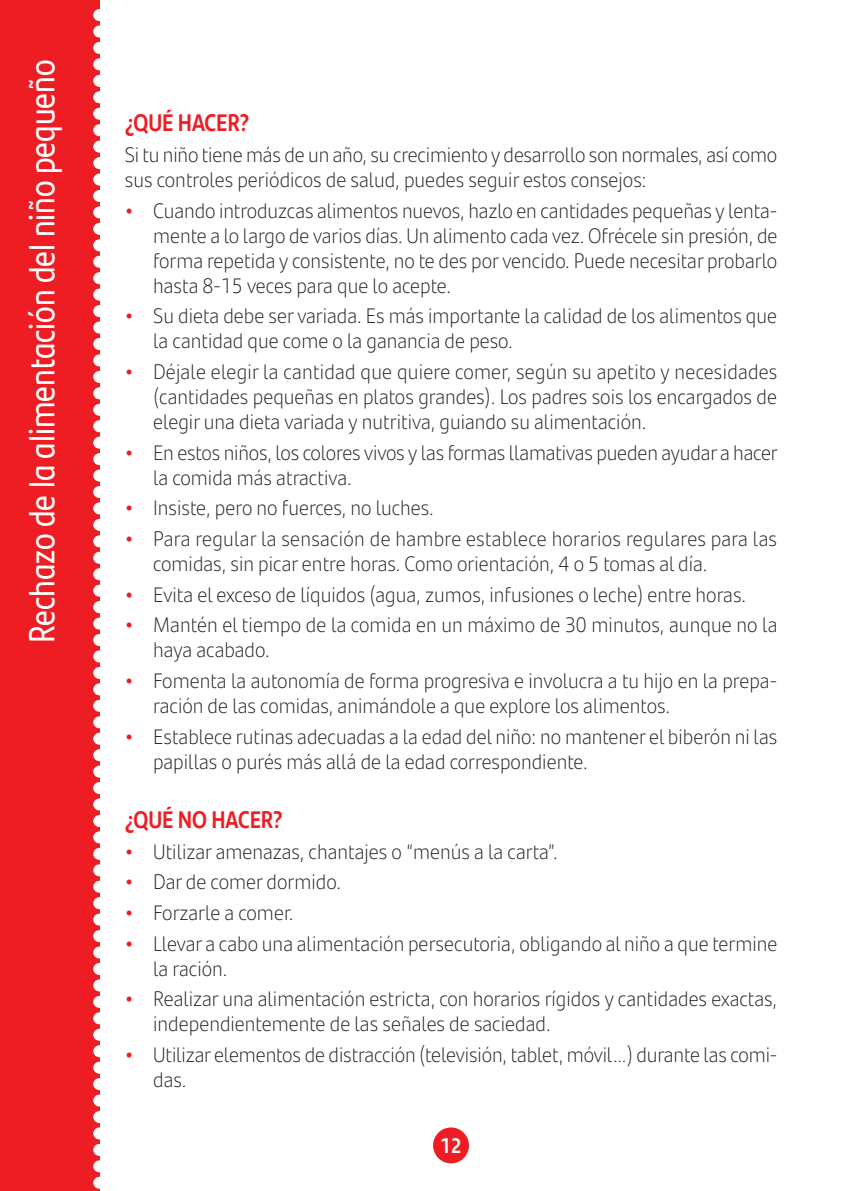
<style>
.page{position:relative;width:851px;height:1191px;background:#fff}
.page>*{position:absolute;margin:0;border:0;box-sizing:border-box;transform-origin:0 0}
.t1{font:36px "Santander Headline";color:#fff;scale:.9 1}
.t2{font:700 24px "Santander Headline";color:#ee1d23;scale:.9 1}
.t3{font:300 21px/25px "Santander Text";color:#231f20;scale:.95 1}
.t4{font:700 21px "Santander Headline";color:#fff;scale:.9 1}
.s1{font-weight:700;color:#ee1d23}
</style>
<div class="page">
<div style="left:0;top:0;width:99px;height:1191px;background:#ee1d23"></div>
<div style="left:93px;top:9px;width:12px;height:12px;background:#fff;border-radius:50%"></div>
<div style="left:93px;top:26px;width:12px;height:11px;background:#fff;border-radius:50%"></div>
<div style="left:93px;top:42px;width:12px;height:12px;background:#fff;border-radius:50%"></div>
<div style="left:93px;top:58px;width:12px;height:12px;background:#fff;border-radius:50%"></div>
<div style="left:93px;top:75px;width:12px;height:12px;background:#fff;border-radius:50%"></div>
<div style="left:93px;top:91px;width:12px;height:12px;background:#fff;border-radius:50%"></div>
<div style="left:93px;top:108px;width:12px;height:12px;background:#fff;border-radius:50%"></div>
<div style="left:93px;top:124px;width:12px;height:12px;background:#fff;border-radius:50%"></div>
<div style="left:93px;top:141px;width:12px;height:12px;background:#fff;border-radius:50%"></div>
<div style="left:93px;top:157px;width:12px;height:12px;background:#fff;border-radius:50%"></div>
<div style="left:93px;top:173px;width:12px;height:12px;background:#fff;border-radius:50%"></div>
<div style="left:93px;top:190px;width:12px;height:12px;background:#fff;border-radius:50%"></div>
<div style="left:93px;top:206px;width:12px;height:12px;background:#fff;border-radius:50%"></div>
<div style="left:93px;top:223px;width:12px;height:12px;background:#fff;border-radius:50%"></div>
<div style="left:93px;top:239px;width:12px;height:12px;background:#fff;border-radius:50%"></div>
<div style="left:93px;top:256px;width:12px;height:12px;background:#fff;border-radius:50%"></div>
<div style="left:93px;top:272px;width:12px;height:12px;background:#fff;border-radius:50%"></div>
<div style="left:93px;top:289px;width:12px;height:12px;background:#fff;border-radius:50%"></div>
<div style="left:93px;top:305px;width:12px;height:12px;background:#fff;border-radius:50%"></div>
<div style="left:93px;top:321px;width:12px;height:12px;background:#fff;border-radius:50%"></div>
<div style="left:93px;top:338px;width:12px;height:12px;background:#fff;border-radius:50%"></div>
<div style="left:93px;top:354px;width:12px;height:12px;background:#fff;border-radius:50%"></div>
<div style="left:93px;top:371px;width:12px;height:12px;background:#fff;border-radius:50%"></div>
<div style="left:93px;top:387px;width:12px;height:12px;background:#fff;border-radius:50%"></div>
<div style="left:93px;top:404px;width:12px;height:12px;background:#fff;border-radius:50%"></div>
<div style="left:93px;top:420px;width:12px;height:12px;background:#fff;border-radius:50%"></div>
<div style="left:93px;top:437px;width:12px;height:11px;background:#fff;border-radius:50%"></div>
<div style="left:93px;top:453px;width:12px;height:12px;background:#fff;border-radius:50%"></div>
<div style="left:93px;top:469px;width:12px;height:12px;background:#fff;border-radius:50%"></div>
<div style="left:93px;top:486px;width:12px;height:12px;background:#fff;border-radius:50%"></div>
<div style="left:93px;top:502px;width:12px;height:12px;background:#fff;border-radius:50%"></div>
<div style="left:93px;top:519px;width:12px;height:12px;background:#fff;border-radius:50%"></div>
<div style="left:93px;top:535px;width:12px;height:12px;background:#fff;border-radius:50%"></div>
<div style="left:93px;top:552px;width:12px;height:12px;background:#fff;border-radius:50%"></div>
<div style="left:93px;top:568px;width:12px;height:12px;background:#fff;border-radius:50%"></div>
<div style="left:93px;top:585px;width:12px;height:11px;background:#fff;border-radius:50%"></div>
<div style="left:93px;top:601px;width:12px;height:12px;background:#fff;border-radius:50%"></div>
<div style="left:93px;top:617px;width:12px;height:12px;background:#fff;border-radius:50%"></div>
<div style="left:93px;top:634px;width:12px;height:12px;background:#fff;border-radius:50%"></div>
<div style="left:93px;top:650px;width:12px;height:12px;background:#fff;border-radius:50%"></div>
<div style="left:93px;top:667px;width:12px;height:12px;background:#fff;border-radius:50%"></div>
<div style="left:93px;top:683px;width:12px;height:12px;background:#fff;border-radius:50%"></div>
<div style="left:93px;top:700px;width:12px;height:12px;background:#fff;border-radius:50%"></div>
<div style="left:93px;top:716px;width:12px;height:12px;background:#fff;border-radius:50%"></div>
<div style="left:93px;top:732px;width:12px;height:12px;background:#fff;border-radius:50%"></div>
<div style="left:93px;top:749px;width:12px;height:12px;background:#fff;border-radius:50%"></div>
<div style="left:93px;top:765px;width:12px;height:12px;background:#fff;border-radius:50%"></div>
<div style="left:93px;top:782px;width:12px;height:12px;background:#fff;border-radius:50%"></div>
<div style="left:93px;top:798px;width:12px;height:12px;background:#fff;border-radius:50%"></div>
<div style="left:93px;top:815px;width:12px;height:12px;background:#fff;border-radius:50%"></div>
<div style="left:93px;top:831px;width:12px;height:12px;background:#fff;border-radius:50%"></div>
<div style="left:93px;top:848px;width:12px;height:12px;background:#fff;border-radius:50%"></div>
<div style="left:93px;top:864px;width:12px;height:12px;background:#fff;border-radius:50%"></div>
<div style="left:93px;top:880px;width:12px;height:12px;background:#fff;border-radius:50%"></div>
<div style="left:93px;top:897px;width:12px;height:12px;background:#fff;border-radius:50%"></div>
<div style="left:93px;top:913px;width:12px;height:12px;background:#fff;border-radius:50%"></div>
<div style="left:93px;top:930px;width:12px;height:12px;background:#fff;border-radius:50%"></div>
<div style="left:93px;top:946px;width:12px;height:12px;background:#fff;border-radius:50%"></div>
<div style="left:93px;top:963px;width:12px;height:12px;background:#fff;border-radius:50%"></div>
<div style="left:93px;top:979px;width:12px;height:12px;background:#fff;border-radius:50%"></div>
<div style="left:93px;top:996px;width:12px;height:11px;background:#fff;border-radius:50%"></div>
<div style="left:93px;top:1012px;width:12px;height:12px;background:#fff;border-radius:50%"></div>
<div style="left:93px;top:1028px;width:12px;height:12px;background:#fff;border-radius:50%"></div>
<div style="left:93px;top:1045px;width:12px;height:12px;background:#fff;border-radius:50%"></div>
<div style="left:93px;top:1061px;width:12px;height:12px;background:#fff;border-radius:50%"></div>
<div style="left:93px;top:1078px;width:12px;height:12px;background:#fff;border-radius:50%"></div>
<div style="left:93px;top:1094px;width:12px;height:12px;background:#fff;border-radius:50%"></div>
<div style="left:93px;top:1111px;width:12px;height:12px;background:#fff;border-radius:50%"></div>
<div style="left:93px;top:1127px;width:12px;height:12px;background:#fff;border-radius:50%"></div>
<div style="left:93px;top:1143px;width:12px;height:12px;background:#fff;border-radius:50%"></div>
<div style="left:93px;top:1160px;width:12px;height:12px;background:#fff;border-radius:50%"></div>
<div style="left:93px;top:1176px;width:12px;height:12px;background:#fff;border-radius:50%"></div>
<div style="left:433px;top:1127px;width:36px;height:36px;background:#ee1d23;border-radius:50%"></div>
<h1 class="t1" style="left:15px;top:643px;width:649px;rotate:-90deg">Rechazo de la alimentación del niño pequeño</h1>
<p class="t2" style="left:125px;top:104px;width:140px">¿QUÉ HACER?</p>
<p class="t3" style="left:125px;top:141px;width:688px">Si tu niño tiene más de un año, su crecimiento y desarrollo son normales, así como sus controles periódicos de salud, puedes seguir estos consejos:</p>
<p class="t3" style="left:153px;top:197px;width:658px;text-align:justify;text-indent:-28px"><span class="s1">•</span> Cuando introduzcas alimentos nuevos, hazlo en cantidades pequeñas y lenta&shy;mente a lo largo de varios días. Un alimento cada vez. Ofrécele sin presión, de forma repetida y consistente, no te des por vencido. Puede necesitar probarlo hasta 8-15 veces para que lo acepte.</p>
<p class="t3" style="left:153px;top:303px;width:658px;text-indent:-28px"><span class="s1">•</span> Su dieta debe ser variada. Es más importante la calidad de los alimentos que la cantidad que come o la ganancia de peso.</p>
<p class="t3" style="left:153px;top:358px;width:658px;text-align:justify;text-indent:-28px"><span class="s1">•</span> Déjale elegir la cantidad que quiere comer, según su apetito y necesidades (cantidades pequeñas en platos grandes). Los padres sois los encargados de elegir una dieta variada y nutritiva, guiando su alimentación.</p>
<p class="t3" style="left:153px;top:439px;width:659px;text-indent:-28px"><span class="s1">•</span> En estos niños, los colores vivos y las formas llamativas pueden ayudar a hacer la comida más atractiva.</p>
<p class="t3" style="left:125px;top:494px;width:327px"><span class="s1">•</span> Insiste, pero no fuerces, no luches.</p>
<p class="t3" style="left:153px;top:525px;width:658px;text-indent:-28px"><span class="s1">•</span> Para regular la sensación de hambre establece horarios regulares para las comidas, sin picar entre horas. Como orientación, 4 o 5 tomas al día.</p>
<p class="t3" style="left:125px;top:581px;width:655px"><span class="s1">•</span> Evita el exceso de líquidos (agua, zumos, infusiones o leche) entre horas.</p>
<p class="t3" style="left:153px;top:611px;width:658px;text-indent:-28px"><span class="s1">•</span> Mantén el tiempo de la comida en un máximo de 30 minutos, aunque no la haya acabado.</p>
<p class="t3" style="left:153px;top:667px;width:658px;text-indent:-28px"><span class="s1">•</span> Fomenta la autonomía de forma progresiva e involucra a tu hijo en la prepa&shy;ración de las comidas, animándole a que explore los alimentos.</p>
<p class="t3" style="left:153px;top:723px;width:658px;text-indent:-28px"><span class="s1">•</span> Establece rutinas adecuadas a la edad del niño: no mantener el biberón ni las papillas o purés más allá de la edad correspondiente.</p>
<p class="t2" style="left:125px;top:801px;width:177px">¿QUÉ NO HACER?</p>
<p class="t3" style="left:125px;top:838px;width:457px"><span class="s1">•</span> Utilizar amenazas, chantajes o “menús a la carta”.</p>
<p class="t3" style="left:125px;top:868px;width:229px"><span class="s1">•</span> Dar de comer dormido.</p>
<p class="t3" style="left:125px;top:899px;width:179px"><span class="s1">•</span> Forzarle a comer.</p>
<p class="t3" style="left:153px;top:930px;width:658px;text-indent:-28px"><span class="s1">•</span> Llevar a cabo una alimentación persecutoria, obligando al niño a que termine la ración.</p>
<p class="t3" style="left:153px;top:985px;width:658px;text-indent:-28px"><span class="s1">•</span> Realizar una alimentación estricta, con horarios rígidos y cantidades exactas, independientemente de las señales de saciedad.</p>
<p class="t3" style="left:153px;top:1041px;width:658px;text-indent:-28px"><span class="s1">•</span> Utilizar elementos de distracción (televisión, tablet, móvil…) durante las comi&shy;das.</p>
<p class="t4" style="left:440px;top:1129px;width:25px">12</p>
</div>
